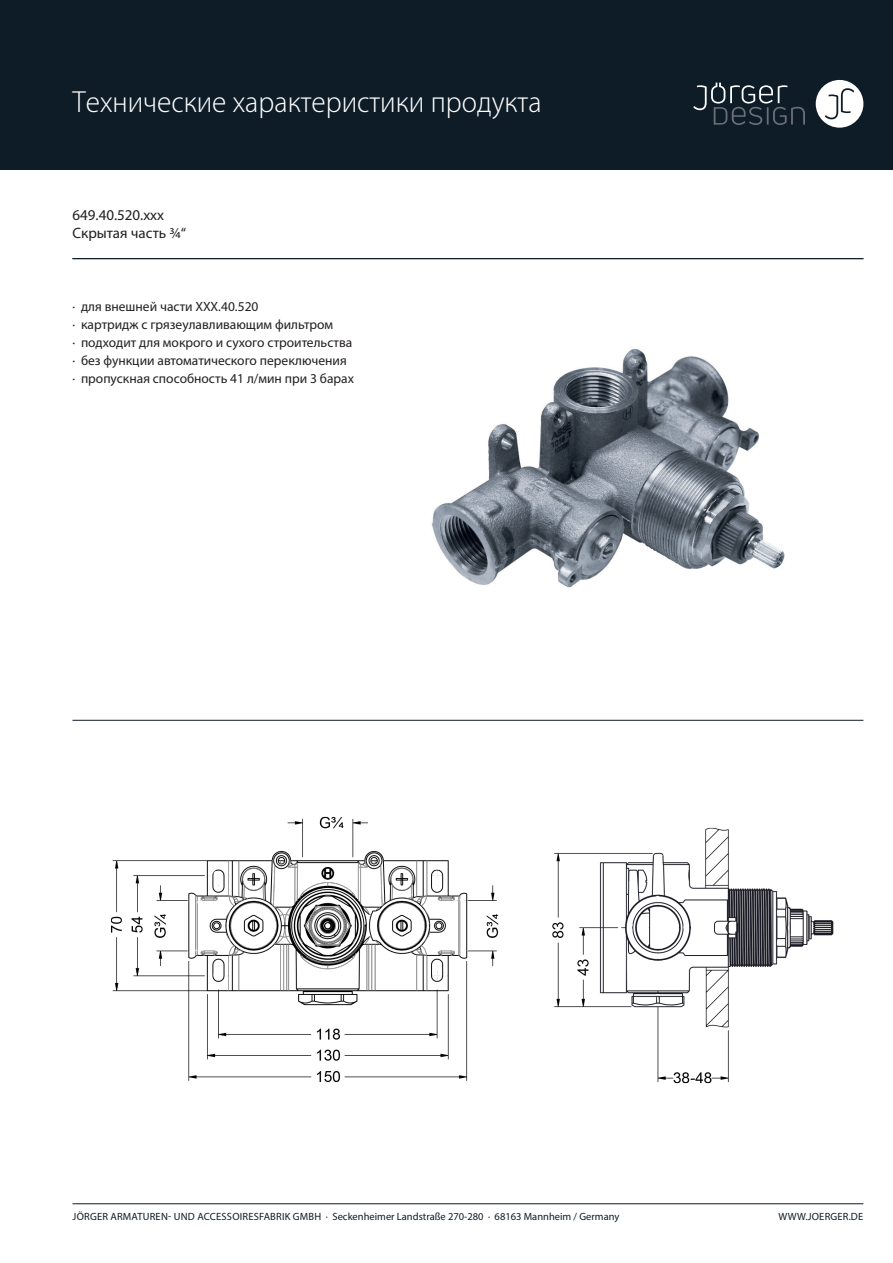
<style>
.page{position:relative;width:893px;height:1263px;background:#fff}
.page>*{position:absolute;margin:0;border:0;box-sizing:border-box;transform-origin:0 0}
.t1{font:100 30px "Myriad Set Pro";color:#fff}
.t2{font:15px "Myriad Pro";color:#231f20}
.t3{font:13.5px/18px "Myriad Pro";color:#231f20}
.t4{font:10.5px "Myriad Pro";letter-spacing:.005em;color:#0e1c28}
</style>
<div class="page">
<div style="left:0;top:0;width:893px;height:169px;background:#0e1c28"></div>
<div style="left:816px;top:80px;width:47px;height:48px;background:#fff;border-radius:50%"></div>
<svg style="left:825px;top:88px;width:29px;height:31px"></svg>
<svg style="left:693px;top:83px;width:112px;height:42px"></svg>
<hr style="left:72px;top:1203px;width:791px;height:1px;background:#0e1c28">
<img style="left:431px;top:348px;width:354px;height:240px">
<hr style="left:72px;top:258px;width:791px;height:1px;background:#0e1c28">
<img style="left:110px;top:816px;width:724px;height:268px">
<hr style="left:72px;top:720px;width:791px;height:1px;background:#0e1c28">
<h1 class="t1" style="left:72px;top:79px;width:471px">Технические характеристики продукта</h1>
<p class="t2" style="left:72px;top:206px;width:93px">649.40.520.xxx</p>
<p class="t2" style="left:72px;top:223px;width:115px">Скрытая часть ¾“</p>
<p class="t3" style="left:72px;top:297px;width:283px">· для внешней части XXX.40.520<br>· картридж с грязеулавливающим фильтром<br>· подходит для мокрого и сухого строительства · без функции автоматического переключения<br>· пропускная способность 41 л/мин при 3 барах</p>
<p class="t4" style="left:73px;top:1210px;width:548px">JÖRGER ARMATUREN- UND ACCESSOIRESFABRIK GMBH · Seckenheimer Landstraße 270-280 · 68163 Mannheim / Germany</p>
<p class="t4" style="left:778px;top:1210px;width:86px">WWW.JOERGER.DE</p>
</div>
